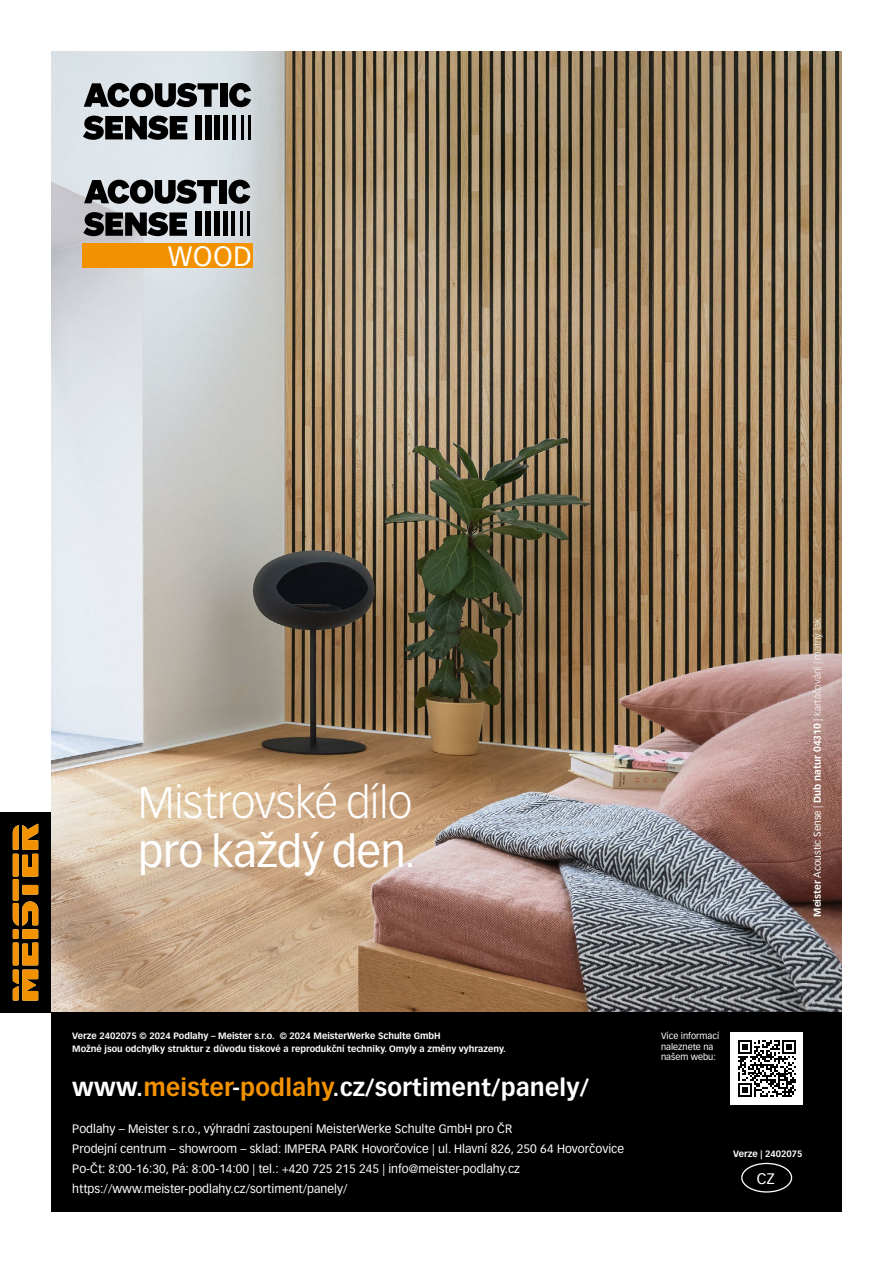
<style>
.page{position:relative;width:893px;height:1263px;background:#fff}
.page>*{position:absolute;margin:0;border:0;box-sizing:border-box;transform-origin:0 0}
.t1{font:300 43.5px/49.5px "Vectora Meister Werke";letter-spacing:-.01em;color:#fff}
.t2{font:27.45px "Vectora Meister Werke";color:#fff}
.t3{font:700 23.85px "Vectora Meister Werke";letter-spacing:.01em;color:#fff}
.t4{font:15px "Vectora Meister Werke";color:#fff}
.t5{font:12px/20.1px "Vectora Meister Werke";color:#fff}
.t6{font:700 9.75px "Vectora Meister Werke";color:#fff}
.t7{font:700 9px/12.8px "Vectora Meister Werke";color:#fff}
.t8{font:9px/10.8px "Vectora Meister Werke";color:#fff}
.s1{font-weight:400}
.s2{font-weight:300}
.s3{color:#f39200}
</style>
<div class="page">
<div style="left:0;top:812px;width:55px;height:200px;background:#000"></div>
<img style="left:51px;top:51px;width:791px;height:961px">
<div style="left:51px;top:1012px;width:791px;height:200px;background:#000"></div>
<svg style="left:13px;top:901px;width:25px;height:25px"></svg>
<svg style="left:13px;top:942px;width:25px;height:59px"></svg>
<div style="left:13px;top:942px;width:6px;height:23px;background:#f39200"></div>
<svg style="left:13px;top:824px;width:25px;height:53px"></svg>
<div style="left:13px;top:879px;width:6px;height:22px;background:#f39200"></div>
<div style="left:22px;top:929px;width:16px;height:10px;background:#f39200"></div>
<div style="left:13px;top:929px;width:6px;height:10px;background:#f39200"></div>
<div style="left:22px;top:885px;width:16px;height:10px;background:#f39200"></div>
<svg style="left:83px;top:116px;width:104px;height:24px;background:#3e4042"></svg>
<svg style="left:84px;top:83px;width:134px;height:24px;background:#535658"></svg>
<div style="left:220px;top:83px;width:7px;height:24px;background:#000"></div>
<svg style="left:229px;top:83px;width:22px;height:24px"></svg>
<div style="left:195px;top:115px;width:7px;height:25px;background:#000"></div>
<div style="left:205px;top:115px;width:6px;height:25px;background:#000"></div>
<div style="left:215px;top:115px;width:5px;height:25px;background:#000"></div>
<hr style="left:224px;top:115px;width:4px;height:25px;background:#000">
<hr style="left:232px;top:115px;width:4px;height:25px;background:#000">
<hr style="left:241px;top:115px;width:2px;height:25px;background:#000">
<hr style="left:249px;top:115px;width:2px;height:25px;background:#000">
<svg style="left:83px;top:212px;width:104px;height:24px;background:#3c3d3e"></svg>
<svg style="left:84px;top:180px;width:134px;height:24px;background:#56595b"></svg>
<div style="left:219px;top:180px;width:8px;height:23px;background:#000"></div>
<svg style="left:228px;top:180px;width:22px;height:24px"></svg>
<div style="left:195px;top:212px;width:6px;height:24px;background:#000"></div>
<div style="left:205px;top:212px;width:6px;height:24px;background:#000"></div>
<div style="left:214px;top:212px;width:5px;height:24px;background:#000"></div>
<hr style="left:223px;top:212px;width:4px;height:24px;background:#000">
<hr style="left:231px;top:212px;width:4px;height:24px;background:#000">
<hr style="left:240px;top:212px;width:3px;height:24px;background:#000">
<hr style="left:248px;top:212px;width:2px;height:24px;background:#000">
<div style="left:741px;top:1163px;width:51px;height:29px;border:1px solid #fff;border-radius:50%"></div>
<div style="left:730px;top:1032px;width:73px;height:73px;background:#fff"></div>
<svg style="left:738px;top:1040px;width:57px;height:57px"></svg>
<div style="left:83px;top:243px;width:170px;height:25px;background:#f39200"></div>
<h2 class="t2" style="left:168px;top:239px;width:85px">WOOD</h2>
<h1 class="t1" style="left:138px;top:778px;width:279px">Mistrovské dílo <span class="s1">pro každý den</span>.</h1>
<p class="t6" style="left:811px;top:917px;width:300px;rotate:-90deg">Meister <span class="s1">Acoustic Sense |</span> Dub natur 04310 <span class="s1">|</span> <span class="s2">kartáčování | matný lak</span></p>
<p class="t7" style="left:72px;top:1030px;width:435px">Verze 2402075 © 2024 Podlahy – Meister s.r.o. © 2024 MeisterWerke Schulte GmbH<br>Možné jsou odchylky struktur z důvodu tiskové a reprodukční techniky. Omyly a změny vyhrazeny.</p>
<h3 class="t3" style="left:72px;top:1073px;width:518px">www.<span class="s3">meister</span>-<span class="s3">podlahy</span>.cz/sortiment/panely/</h3>
<p class="t5" style="left:72px;top:1118px;width:553px">Podlahy – Meister s.r.o., výhradní zastoupení MeisterWerke Schulte GmbH pro ČR<br>Prodejní centrum – showroom – sklad: IMPERA PARK Hovorčovice | ul. Hlavní 826, 250 64 Hovorčovice Po-Čt: 8:00-16:30, Pá: 8:00-14:00 | tel.: +420 725 215 245 | info@meister-podlahy.cz https://www.meister-podlahy.cz/sortiment/panely/</p>
<p class="t8" style="left:661px;top:1030px;width:60px">Více informací naleznete na našem webu:</p>
<p class="t7" style="left:733px;top:1147px;width:71px">Verze | 2402075</p>
<p class="t4" style="left:757px;top:1169px;width:19px">CZ</p>
</div>
